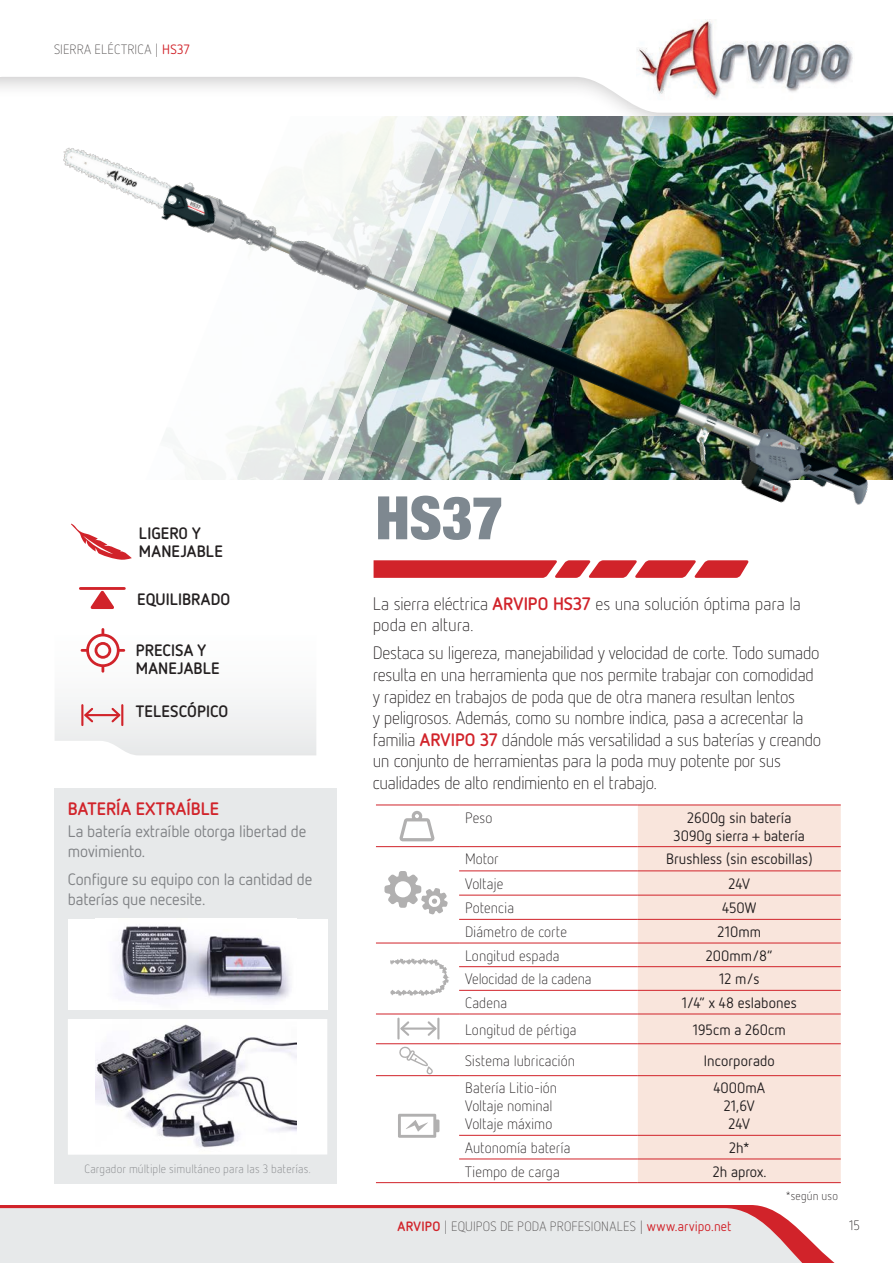
<style>
.page{position:relative;width:893px;height:1263px;background:#fff}
.page>*{position:absolute;margin:0;border:0;box-sizing:border-box;transform-origin:0 0}
.t1{font:900 condensed 60px "Helvetica Neue";color:#7e8890}
.t2{font:300 18px/21.6px "Netto OT";letter-spacing:-.02em;color:#231f20}
.t3{font:700 18px "Netto OT";letter-spacing:.01em;color:#d1232a}
.t4{font:16.5px/19.8px "Netto OT";letter-spacing:-.01em;color:#808285}
.t5{font:700 16.5px/18px "Netto OT";letter-spacing:.005em;color:#231f20}
.t6{font:300 15px "Netto OT";color:#231f20}
.t7{font:15px/18px "Netto OT";color:#231f20;text-align:center}
.t8{font:300 13.5px "Netto OT";letter-spacing:.015em;color:#555252}
.t9{font:300 13.5px "Netto OT";color:#231f20}
.t10{font:300 12px "Netto OT";letter-spacing:.01em;color:#808285}
.t11{font:300 12px "Netto OT";letter-spacing:.015em;color:#231f20}
.s1{font-weight:400;color:#d1232a}
.s2{font-weight:700;color:#d1232a}
</style>
<div class="page">
<svg style="left:55px;top:587px;width:261px;height:168px"></svg>
<svg style="left:374px;top:560px;width:375px;height:18px;background:#d63f45"></svg>
<svg style="left:97px;top:552px;width:35px;height:8px"></svg>
<svg style="left:89px;top:591px;width:28px;height:20px"></svg>
<hr style="left:80px;top:587px;width:44px;height:3px;background:#d1232a">
<img style="left:63px;top:135px;width:817px;height:417px">
<hr style="left:397px;top:1019px;width:3px;height:19px;background:#b1b0b0">
<hr style="left:401px;top:1027px;width:34px;height:3px;background:#b1b0b0">
<svg style="left:399px;top:1019px;width:12px;height:19px"></svg>
<svg style="left:426px;top:1019px;width:13px;height:19px"></svg>
<hr style="left:81px;top:705px;width:2px;height:20px;background:#d1232a">
<hr style="left:85px;top:714px;width:34px;height:2px;background:#d1232a">
<svg style="left:110px;top:706px;width:11px;height:18px"></svg>
<svg style="left:83px;top:706px;width:12px;height:18px"></svg>
<hr style="left:121px;top:705px;width:2px;height:20px;background:#d1232a">
<div style="left:638px;top:806px;width:203px;height:376px;background:#f9e5dc"></div>
<hr style="left:376px;top:805px;width:83px;height:1px;background:#d1232a">
<hr style="left:459px;top:805px;width:179px;height:1px;background:#d1232a">
<hr style="left:638px;top:805px;width:203px;height:1px;background:#d1232a">
<hr style="left:376px;top:846px;width:83px;height:1px;background:#d1232a">
<hr style="left:459px;top:846px;width:179px;height:1px;background:#d1232a">
<hr style="left:638px;top:846px;width:203px;height:1px;background:#d1232a">
<hr style="left:376px;top:943px;width:83px;height:1px;background:#d1232a">
<hr style="left:459px;top:871px;width:179px;height:1px;background:#d1232a">
<hr style="left:459px;top:895px;width:179px;height:1px;background:#d1232a">
<hr style="left:459px;top:919px;width:179px;height:1px;background:#d1232a">
<hr style="left:459px;top:943px;width:179px;height:1px;background:#d1232a">
<hr style="left:459px;top:966px;width:179px;height:1px;background:#d1232a">
<hr style="left:638px;top:871px;width:203px;height:1px;background:#d1232a">
<hr style="left:638px;top:895px;width:203px;height:1px;background:#d1232a">
<hr style="left:638px;top:919px;width:203px;height:1px;background:#d1232a">
<hr style="left:638px;top:943px;width:203px;height:1px;background:#d1232a">
<hr style="left:638px;top:966px;width:203px;height:1px;background:#d1232a">
<hr style="left:459px;top:990px;width:179px;height:1px;background:#d1232a">
<hr style="left:638px;top:990px;width:203px;height:1px;background:#d1232a">
<hr style="left:376px;top:1014px;width:83px;height:1px;background:#d1232a">
<hr style="left:376px;top:1043px;width:83px;height:1px;background:#d1232a">
<hr style="left:459px;top:1014px;width:179px;height:1px;background:#d1232a">
<hr style="left:459px;top:1043px;width:179px;height:1px;background:#d1232a">
<hr style="left:638px;top:1014px;width:203px;height:1px;background:#d1232a">
<hr style="left:638px;top:1043px;width:203px;height:1px;background:#d1232a">
<hr style="left:376px;top:1075px;width:83px;height:1px;background:#d1232a">
<hr style="left:459px;top:1075px;width:179px;height:1px;background:#d1232a">
<hr style="left:638px;top:1075px;width:203px;height:1px;background:#d1232a">
<hr style="left:459px;top:1135px;width:179px;height:1px;background:#d1232a">
<hr style="left:638px;top:1135px;width:203px;height:1px;background:#d1232a">
<hr style="left:376px;top:1182px;width:83px;height:1px;background:#d1232a">
<hr style="left:459px;top:1159px;width:179px;height:1px;background:#d1232a">
<hr style="left:459px;top:1182px;width:179px;height:1px;background:#d1232a">
<hr style="left:638px;top:1159px;width:203px;height:1px;background:#d1232a">
<hr style="left:638px;top:1182px;width:203px;height:1px;background:#d1232a">
<svg style="left:399px;top:811px;width:36px;height:30px"></svg>
<svg style="left:398px;top:1114px;width:41px;height:24px"></svg>
<svg style="left:384px;top:871px;width:64px;height:43px"></svg>
<svg style="left:390px;top:959px;width:59px;height:37px"></svg>
<svg style="left:81px;top:628px;width:44px;height:45px"></svg>
<div style="left:55px;top:788px;width:282px;height:396px;background:#e7e9ea"></div>
<div style="left:68px;top:919px;width:260px;height:91px;background:#fff"></div>
<svg style="left:399px;top:1046px;width:34px;height:29px"></svg>
<div style="left:68px;top:1019px;width:259px;height:136px;background:#fff"></div>
<img style="left:95px;top:1024px;width:201px;height:124px">
<img style="left:117px;top:926px;width:174px;height:76px">
<div style="left:0;top:0;width:893px;height:135px;background:#231f20;opacity:.26"></div>
<svg style="left:0;top:0;width:893px;height:113px"></svg>
<img style="left:628px;top:10px;width:234px;height:20px">
<img style="left:628px;top:30px;width:19px;height:79px">
<img style="left:843px;top:30px;width:19px;height:79px">
<img style="left:647px;top:101px;width:196px;height:8px">
<img style="left:636px;top:19px;width:219px;height:82px">
<hr style="left:0;top:1205px;width:767px;height:3px;background:#d1232a">
<svg style="left:0;top:1208px;width:835px;height:55px;background:#e7e3e4"></svg>
<p class="t8" style="left:54px;top:41px;width:137px">SIERRA ELÉCTRICA | <span class="s1">HS37</span></p>
<p class="t5" style="left:139px;top:524px;width:85px">LIGER0 Y<br>MANEJABLE</p>
<p class="t5" style="left:137px;top:590px;width:95px">EQUILIBRADO</p>
<p class="t5" style="left:136px;top:640px;width:85px">PRECISA Y<br>MANEJABLE</p>
<p class="t5" style="left:136px;top:701px;width:94px">TELESCÓPICO</p>
<p class="t3" style="left:68px;top:797px;width:153px">BATERÍA EXTRAÍBLE</p>
<p class="t4" style="left:68px;top:821px;width:240px">La batería extraíble otorga libertad de movimiento.</p>
<p class="t4" style="left:68px;top:869px;width:246px">Configure su equipo con la cantidad de baterías que necesite.</p>
<p class="t10" style="left:84px;top:1162px;width:228px">Cargador múltiple simultáneo para las 3 baterías.</p>
<p class="t1" style="left:375px;top:468px;width:129px">HS37</p>
<p class="t2" style="left:373px;top:592px;width:430px">La sierra eléctrica <span class="s2">ARVIPO HS37</span> es una solución óptima para la poda en altura.</p>
<p class="t2" style="left:373px;top:642px;width:450px">Destaca su ligereza, manejabilidad y velocidad de corte. Todo sumado resulta en una herramienta que nos permite trabajar con comodidad y rapidez en trabajos de poda que de otra manera resultan lentos<br>y peligrosos. Además, como su nombre indica, pasa a acrecentar la familia <span class="s2">ARVIPO 37</span> dándole más versatilidad a sus baterías y creando un conjunto de herramientas para la poda muy potente por sus cualidades de alto rendimiento en el trabajo.</p>
<p class="t6" style="left:465px;top:808px;width:29px">Peso</p>
<p class="t7" style="left:674px;top:808px;width:133px">2600g sin batería<br>3090g sierra + batería</p>
<p class="t6" style="left:465px;top:850px;width:35px">Motor</p>
<p class="t7" style="left:666px;top:850px;width:148px">Brushless (sin escobillas)</p>
<p class="t6" style="left:465px;top:874px;width:40px">Voltaje</p>
<p class="t7" style="left:728px;top:874px;width:23px">24V</p>
<p class="t6" style="left:465px;top:898px;width:50px">Potencia</p>
<p class="t7" style="left:722px;top:898px;width:36px">450W</p>
<p class="t6" style="left:465px;top:923px;width:103px">Diámetro de corte</p>
<p class="t7" style="left:718px;top:922px;width:45px">210mm</p>
<p class="t6" style="left:465px;top:946px;width:96px">Longitud espada</p>
<p class="t7" style="left:706px;top:946px;width:68px">200mm/8”</p>
<p class="t6" style="left:465px;top:970px;width:128px">Velocidad de la cadena</p>
<p class="t7" style="left:719px;top:970px;width:42px">12 m/s</p>
<p class="t6" style="left:465px;top:993px;width:44px">Cadena</p>
<p class="t7" style="left:682px;top:993px;width:117px">1/4” x 48 eslabones</p>
<p class="t6" style="left:465px;top:1020px;width:113px">Longitud de pértiga</p>
<p class="t7" style="left:693px;top:1020px;width:94px">195cm a 260cm</p>
<p class="t6" style="left:465px;top:1051px;width:111px">Sistema lubricación</p>
<p class="t7" style="left:704px;top:1051px;width:72px">Incorporado</p>
<p class="t6" style="left:465px;top:1079px;width:94px">Batería Litio-ión</p>
<p class="t6" style="left:465px;top:1097px;width:89px">Voltaje nominal</p>
<p class="t6" style="left:465px;top:1115px;width:89px">Voltaje máximo</p>
<p class="t7" style="left:714px;top:1079px;width:53px">4000mA</p>
<p class="t7" style="left:724px;top:1097px;width:32px">21,6V</p>
<p class="t7" style="left:728px;top:1115px;width:23px">24V</p>
<p class="t6" style="left:465px;top:1138px;width:107px">Autonomía batería</p>
<p class="t7" style="left:729px;top:1138px;width:22px">2h*</p>
<p class="t6" style="left:465px;top:1162px;width:96px">Tiempo de carga</p>
<p class="t7" style="left:713px;top:1162px;width:55px">2h aprox.</p>
<p class="t11" style="left:786px;top:1188px;width:54px">*según uso</p>
<p class="t8" style="left:397px;top:1218px;width:335px"><span class="s2">ARVIPO</span> | EQUIPOS DE PODA PROFESIONALES | <span class="s1">www.arvipo.net</span></p>
<p class="t9" style="left:849px;top:1217px;width:12px">15</p>
</div>
